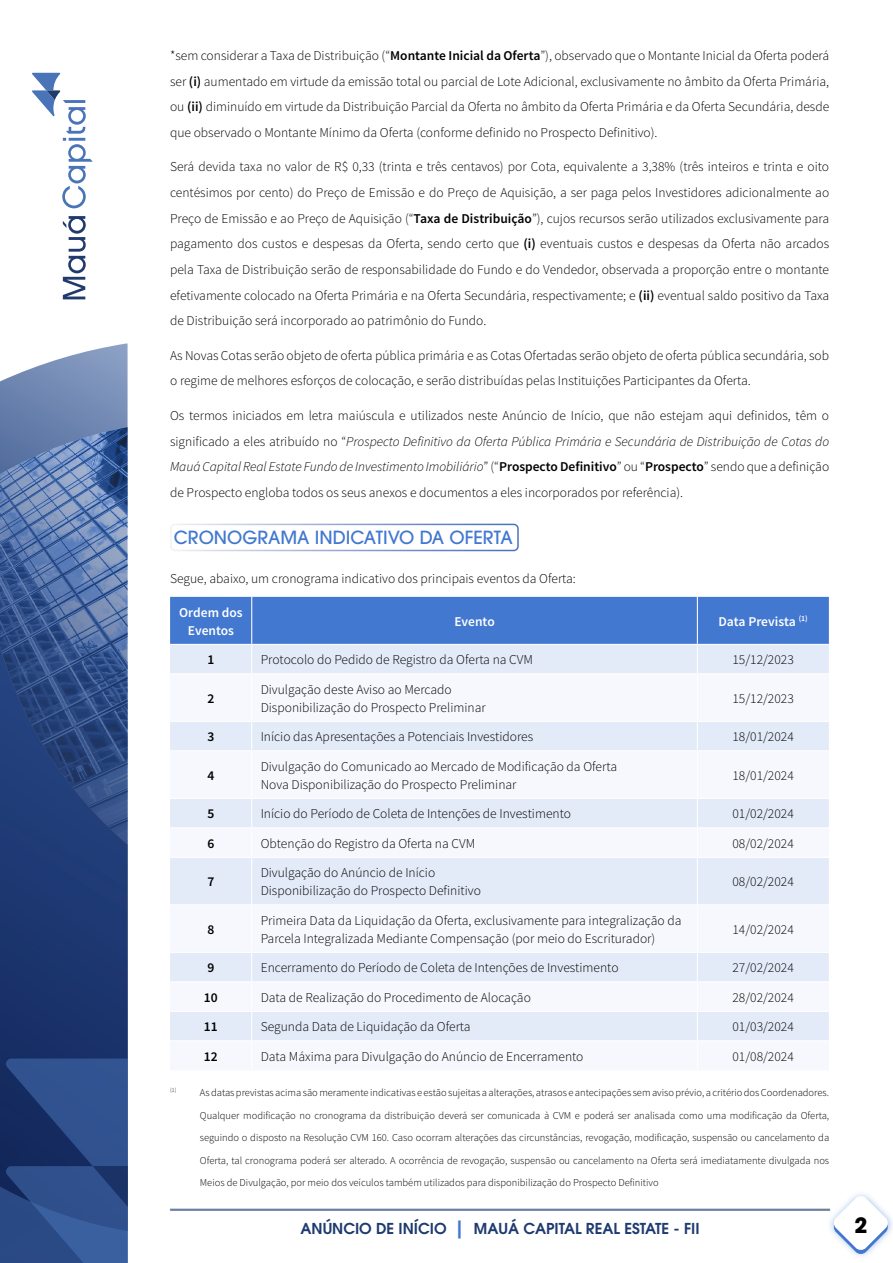
<style>
.page{position:relative;width:893px;height:1263px;background:#fff}
.page>*{position:absolute;margin:0;border:0;box-sizing:border-box;transform-origin:0 0}
.t1{font:700 21px "ITC Avant Garde Pro";color:#000}
.TITULO_ITENS{font:500 18px "ITC Avant Garde Pro";color:#4378d1}
.t2{font:600 15px "ITC Avant Garde Pro";color:#1f3a70}
.t3{font:300 13.5px/25.7px "Source Sans Pro";color:#000;text-align:justify}
.t4{font:600 13.5px/18px "Source Sans Pro";color:#fff;text-align:center}
.t5{font:600 13.5px "Source Sans Pro";color:#000}
.t6{font:300 10.5px/22.6px "Source Sans Pro";color:#000;text-align:justify}
.s1{font-weight:600}
.s2{font-style:italic}
.s3{font-size:18px;color:#4378d1}
</style>
<div class="page">
<div style="left:826px;top:1190px;width:67px;height:70px;background:#4378d1;opacity:.65"></div>
<svg style="left:833px;top:1195px;width:55px;height:60px"></svg>
<hr style="left:170px;top:1208px;width:660px;height:3px;background:#1f3a70">
<svg style="left:0;top:343px;width:128px;height:77px"></svg>
<svg style="left:0;top:420px;width:128px;height:817px;background:#1e3870"></svg>
<svg style="left:0;top:427px;width:128px;height:418px;background:#435f95"></svg>
<svg style="left:32px;top:73px;width:61px;height:135px"></svg>
<svg style="left:63px;top:216px;width:23px;height:83px"></svg>
<svg style="left:6px;top:1058px;width:122px;height:205px;background:#2a4984"></svg>
<div style="left:170px;top:524px;width:349px;height:27px;border:2px solid #fff;border-radius:4px"></div>
<svg style="left:170px;top:722px;width:659px;height:318px;fill:#e3ebf8"></svg>
<svg style="left:170px;top:597px;width:659px;height:76px;background:#81a4e0"></svg>
<svg style="left:251px;top:722px;width:1px;height:28px"></svg>
<svg style="left:697px;top:722px;width:1px;height:28px"></svg>
<hr style="left:170px;top:750px;width:82px;height:1px;background:#fff">
<hr style="left:252px;top:750px;width:445px;height:1px;background:#fff">
<hr style="left:251px;top:751px;width:1px;height:47px;background:#fff">
<hr style="left:697px;top:750px;width:132px;height:1px;background:#fff">
<hr style="left:697px;top:751px;width:1px;height:47px;background:#fff">
<hr style="left:170px;top:798px;width:82px;height:1px;background:#fff">
<hr style="left:252px;top:798px;width:445px;height:1px;background:#fff">
<hr style="left:697px;top:798px;width:132px;height:1px;background:#fff">
<hr style="left:170px;top:827px;width:82px;height:1px;background:#fff">
<hr style="left:252px;top:827px;width:445px;height:1px;background:#fff">
<svg style="left:251px;top:799px;width:1px;height:58px"></svg>
<hr style="left:697px;top:827px;width:132px;height:1px;background:#fff">
<svg style="left:697px;top:799px;width:1px;height:58px"></svg>
<hr style="left:170px;top:857px;width:82px;height:1px;background:#fff">
<hr style="left:252px;top:857px;width:445px;height:1px;background:#fff">
<hr style="left:251px;top:858px;width:1px;height:46px;background:#fff">
<hr style="left:697px;top:857px;width:132px;height:1px;background:#fff">
<hr style="left:697px;top:858px;width:1px;height:46px;background:#fff">
<hr style="left:170px;top:904px;width:82px;height:1px;background:#fff">
<hr style="left:252px;top:904px;width:445px;height:1px;background:#fff">
<hr style="left:251px;top:905px;width:1px;height:47px;background:#fff">
<hr style="left:697px;top:904px;width:132px;height:1px;background:#fff">
<hr style="left:697px;top:905px;width:1px;height:47px;background:#fff">
<hr style="left:170px;top:952px;width:82px;height:1px;background:#fff">
<hr style="left:252px;top:952px;width:445px;height:1px;background:#fff">
<hr style="left:697px;top:952px;width:132px;height:1px;background:#fff">
<hr style="left:170px;top:981px;width:82px;height:1px;background:#fff">
<hr style="left:252px;top:981px;width:445px;height:1px;background:#fff">
<hr style="left:697px;top:981px;width:132px;height:1px;background:#fff">
<hr style="left:170px;top:1011px;width:82px;height:1px;background:#fff">
<hr style="left:252px;top:1011px;width:445px;height:1px;background:#fff">
<hr style="left:697px;top:1011px;width:132px;height:1px;background:#fff">
<svg style="left:251px;top:953px;width:1px;height:87px"></svg>
<svg style="left:697px;top:953px;width:1px;height:87px"></svg>
<p class="t3" style="left:170px;top:43px;width:661px">*sem considerar a Taxa de Distribuição (“<span class="s1">Montante Inicial da Oferta</span>”), observado que o Montante Inicial da Oferta poderá ser <span class="s1">(i)</span> aumentado em virtude da emissão total ou parcial de Lote Adicional, exclusivamente no âmbito da Oferta Primária, ou <span class="s1">(ii)</span> diminuído em virtude da Distribuição Parcial da Oferta no âmbito da Oferta Primária e da Oferta Secundária, desde que observado o Montante Mínimo da Oferta (conforme definido no Prospecto Definitivo).</p>
<p class="t3" style="left:170px;top:154px;width:661px">Será devida taxa no valor de R$ 0,33 (trinta e três centavos) por Cota, equivalente a 3,38% (três inteiros e trinta e oito centésimos por cento) do Preço de Emissão e do Preço de Aquisição, a ser paga pelos Investidores adicionalmente ao Preço de Emissão e ao Preço de Aquisição (“<span class="s1">Taxa de Distribuição</span>”), cujos recursos serão utilizados exclusivamente para pagamento dos custos e despesas da Oferta, sendo certo que <span class="s1">(i)</span> eventuais custos e despesas da Oferta não arcados pela Taxa de Distribuição serão de responsabilidade do Fundo e do Vendedor, observada a proporção entre o montante efetivamente colocado na Oferta Primária e na Oferta Secundária, respectivamente; e <span class="s1">(ii)</span> eventual saldo positivo da Taxa de Distribuição será incorporado ao patrimônio do Fundo.</p>
<p class="t3" style="left:170px;top:342px;width:661px">As Novas Cotas serão objeto de oferta pública primária e as Cotas Ofertadas serão objeto de oferta pública secundária, sob o regime de melhores esforços de colocação, e serão distribuídas pelas Instituições Participantes da Oferta.</p>
<p class="t3" style="left:170px;top:403px;width:661px">Os termos iniciados em letra maiúscula e utilizados neste Anúncio de Início, que não estejam aqui definidos, têm o significado a eles atribuído no “<span class="s2">Prospecto Definitivo da Oferta Pública Primária e Secundária de Distribuição de Cotas do Mauá Capital Real Estate Fundo de Investimento Imobiliário</span>” (“<span class="s1">Prospecto Definitivo</span>” ou “<span class="s1">Prospecto</span>” sendo que a definição de Prospecto engloba todos os seus anexos e documentos a eles incorporados por referência).</p>
<p class="TITULO_ITENS" style="left:174px;top:526px;width:340px">CRONOGRAMA INDICATIVO DA OFERTA</p>
<p class="t3" style="left:170px;top:566px;width:407px">Segue, abaixo, um cronograma indicativo dos principais eventos da Oferta:</p>
<p class="t4" style="left:179px;top:603px;width:65px">Ordem dos<br>Eventos</p>
<p class="t4" style="left:454px;top:612px;width:42px">Evento</p>
<p class="t4" style="left:718px;top:612px;width:91px">Data Prevista <sup>(1)</sup></p>
<p class="t5" style="left:207px;top:651px;width:8px">1</p>
<p class="t3" style="left:261px;top:647px;width:274px">Protocolo do Pedido de Registro da Oferta na CVM</p>
<p class="t3" style="left:732px;top:647px;width:63px">15/12/2023</p>
<p class="t5" style="left:207px;top:690px;width:8px">2</p>
<p class="t3" style="left:261px;top:676px;width:193px">Divulgação deste Aviso ao Mercado</p>
<p class="t3" style="left:261px;top:694px;width:226px">Disponibilização do Prospecto Preliminar</p>
<p class="t3" style="left:732px;top:685px;width:63px">15/12/2023</p>
<p class="t5" style="left:207px;top:728px;width:8px">3</p>
<p class="t3" style="left:261px;top:724px;width:274px">Início das Apresentações a Potenciais Investidores</p>
<p class="t3" style="left:732px;top:724px;width:63px">18/01/2024</p>
<p class="t5" style="left:207px;top:767px;width:8px">4</p>
<p class="t3" style="left:261px;top:757px;width:358px;line-height:18px">Divulgação do Comunicado ao Mercado de Modificação da Oferta<br>Nova Disponibilização do Prospecto Preliminar</p>
<p class="t3" style="left:732px;top:762px;width:63px">18/01/2024</p>
<p class="t5" style="left:207px;top:805px;width:8px">5</p>
<p class="t3" style="left:261px;top:801px;width:312px">Início do Período de Coleta de Intenções de Investimento</p>
<p class="t3" style="left:732px;top:801px;width:63px">01/02/2024</p>
<p class="t5" style="left:207px;top:835px;width:8px">6</p>
<p class="t3" style="left:261px;top:830px;width:216px">Obtenção do Registro da Oferta na CVM</p>
<p class="t3" style="left:732px;top:830px;width:63px">08/02/2024</p>
<p class="t5" style="left:207px;top:873px;width:8px">7</p>
<p class="t3" style="left:261px;top:860px;width:176px">Divulgação do Anúncio de Início</p>
<p class="t3" style="left:261px;top:878px;width:222px">Disponibilização do Prospecto Definitivo</p>
<p class="t3" style="left:732px;top:869px;width:63px">08/02/2024</p>
<p class="t5" style="left:207px;top:921px;width:8px">8</p>
<p class="t3" style="left:261px;top:911px;width:422px;line-height:18px">Primeira Data da Liquidação da Oferta, exclusivamente para integralização da<br>Parcela Integralizada Mediante Compensação (por meio do Escriturador)</p>
<p class="t3" style="left:732px;top:916px;width:63px">14/02/2024</p>
<p class="t5" style="left:207px;top:959px;width:8px">9</p>
<p class="t3" style="left:261px;top:955px;width:359px">Encerramento do Período de Coleta de Intenções de Investimento</p>
<p class="t3" style="left:732px;top:955px;width:63px">27/02/2024</p>
<p class="t5" style="left:204px;top:989px;width:15px">10</p>
<p class="t3" style="left:261px;top:984px;width:272px">Data de Realização do Procedimento de Alocação</p>
<p class="t3" style="left:732px;top:984px;width:63px">28/02/2024</p>
<p class="t5" style="left:204px;top:1018px;width:15px">11</p>
<p class="t3" style="left:261px;top:1014px;width:211px">Segunda Data de Liquidação da Oferta</p>
<p class="t3" style="left:732px;top:1014px;width:63px">01/03/2024</p>
<p class="t5" style="left:204px;top:1048px;width:15px">12</p>
<p class="t3" style="left:261px;top:1043px;width:324px">Data Máxima para Divulgação do Anúncio de Encerramento</p>
<p class="t3" style="left:732px;top:1043px;width:63px">01/08/2024</p>
<p class="t6" style="left:200px;top:1081px;width:631px;text-indent:-30px"><sup>(1)</sup> As datas previstas acima são meramente indicativas e estão sujeitas a alterações, atrasos e antecipações sem aviso prévio, a critério dos Coordenadores.<br>Qualquer modificação no cronograma da distribuição deverá ser comunicada à CVM e poderá ser analisada como uma modificação da Oferta, seguindo o disposto na Resolução CVM 160. Caso ocorram alterações das circunstâncias, revogação, modificação, suspensão ou cancelamento da Oferta, tal cronograma poderá ser alterado. A ocorrência de revogação, suspensão ou cancelamento na Oferta será imediatamente divulgada nos Meios de Divulgação, por meio dos veículos também utilizados para disponibilização do Prospecto Definitivo</p>
<p class="t2" style="left:300px;top:1218px;width:401px">ANÚNCIO DE INÍCIO <span class="s3">|</span> MAUÁ CAPITAL REAL ESTATE - FII</p>
<h1 class="t1" style="left:854px;top:1211px;width:14px">2</h1>
</div>
